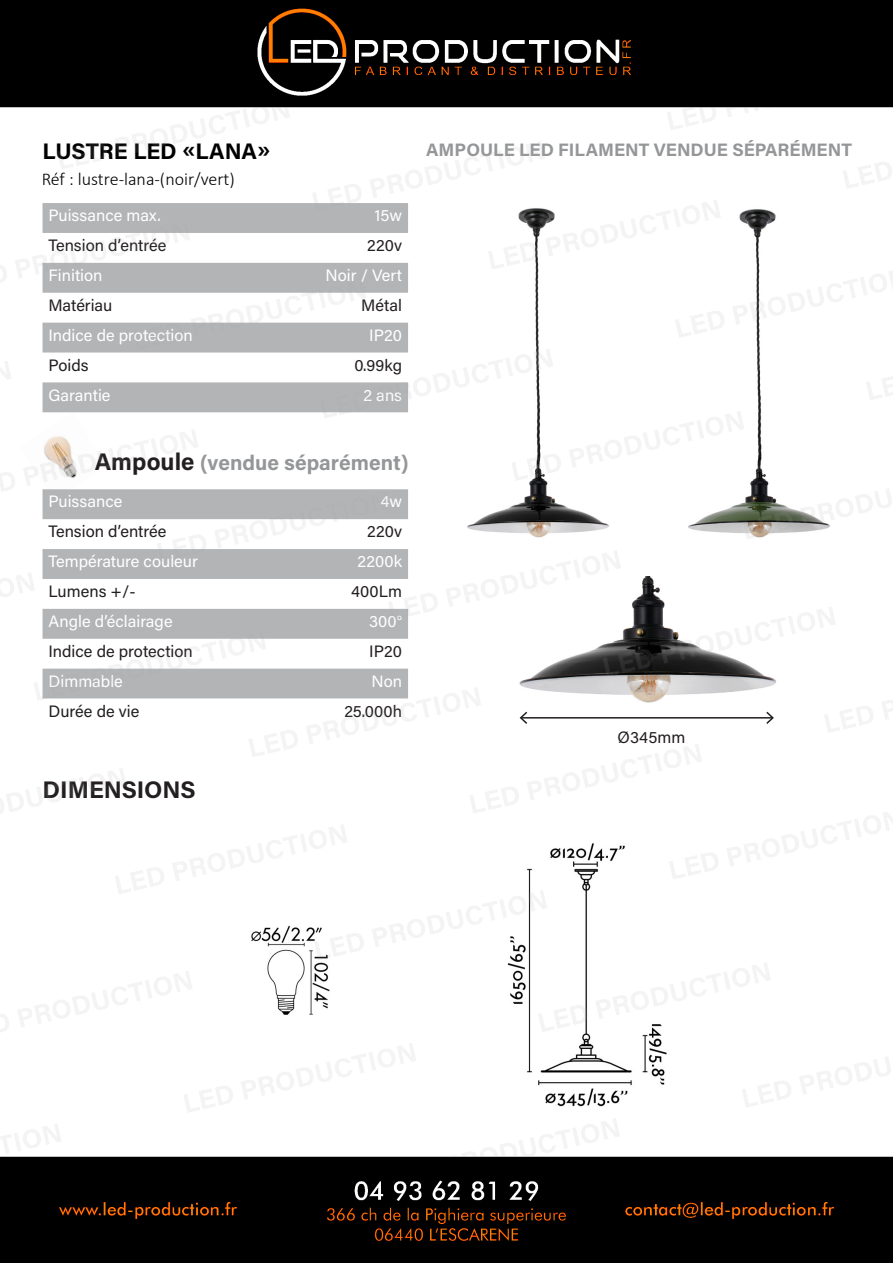
<style>
.page{position:relative;width:893px;height:1263px;background:#000}
.page>*{position:absolute;margin:0;border:0;box-sizing:border-box;transform-origin:0 0}
.t1{font:24px "Acumin Variable Concept";letter-spacing:.03em;color:#231f20}
.t2{font:22.5px "Acumin Variable Concept";letter-spacing:.04em;color:#000}
.t3{font:21px "Acumin Variable Concept";letter-spacing:.055em;color:#949698}
.t4{font:18px "Acumin Variable Concept";letter-spacing:.03em;color:#949698}
.t5{font:300 18px "Calibri";color:#000}
.t6{font:16.5px "Acumin Variable Concept";letter-spacing:.02em;color:#fff}
.t7{font:16.5px "Acumin Variable Concept";letter-spacing:.02em;color:#231f20}
.s1{font-size:24px;color:#231f20}
</style>
<div class="page">
<img style="left:0;top:107px;width:893px;height:1048px">
<p class="t2" style="left:43px;top:136px;width:228px">LUSTRE LED «LANA»</p>
<p class="t5" style="left:42px;top:168px;width:195px">Réf : lustre-lana-(noir/vert)</p>
<p class="t6" style="left:49px;top:204px;width:113px">Puissance max.</p>
<p class="t6" style="left:374px;top:204px;width:29px">15w</p>
<p class="t7" style="left:49px;top:234px;width:119px">Tension d’entrée</p>
<p class="t7" style="left:367px;top:234px;width:36px">220v</p>
<p class="t6" style="left:49px;top:264px;width:55px">Finition</p>
<p class="t6" style="left:325px;top:264px;width:78px">Noir / Vert</p>
<p class="t7" style="left:49px;top:294px;width:65px">Matériau</p>
<p class="t7" style="left:361px;top:294px;width:42px">Métal</p>
<p class="t6" style="left:49px;top:324px;width:146px">Indice de protection</p>
<p class="t6" style="left:369px;top:324px;width:34px">IP20</p>
<p class="t7" style="left:49px;top:354px;width:41px">Poids</p>
<p class="t7" style="left:354px;top:354px;width:49px">0.99kg</p>
<p class="t6" style="left:49px;top:383px;width:63px">Garantie</p>
<p class="t6" style="left:363px;top:383px;width:40px">2 ans</p>
<p class="t4" style="left:426px;top:138px;width:426px">AMPOULE LED FILAMENT VENDUE SÉPARÉMENT</p>
<p class="t3" style="left:95px;top:448px;width:314px"><span class="s1">Ampoule</span> (vendue séparément)</p>
<p class="t6" style="left:49px;top:490px;width:75px">Puissance</p>
<p class="t6" style="left:380px;top:490px;width:23px">4w</p>
<p class="t7" style="left:49px;top:520px;width:119px">Tension d’entrée</p>
<p class="t7" style="left:367px;top:520px;width:36px">220v</p>
<p class="t6" style="left:49px;top:550px;width:150px">Température couleur</p>
<p class="t6" style="left:357px;top:550px;width:46px">2200k</p>
<p class="t7" style="left:49px;top:580px;width:89px">Lumens +/-</p>
<p class="t7" style="left:351px;top:580px;width:52px">400Lm</p>
<p class="t6" style="left:49px;top:610px;width:125px">Angle d’éclairage</p>
<p class="t6" style="left:369px;top:610px;width:34px">300°</p>
<p class="t7" style="left:49px;top:640px;width:146px">Indice de protection</p>
<p class="t7" style="left:369px;top:640px;width:34px">IP20</p>
<p class="t6" style="left:49px;top:670px;width:76px">Dimmable</p>
<p class="t6" style="left:371px;top:670px;width:32px">Non</p>
<p class="t7" style="left:49px;top:699px;width:92px">Durée de vie</p>
<p class="t7" style="left:344px;top:699px;width:59px">25.000h</p>
<p class="t1" style="left:43px;top:773px;width:154px">DIMENSIONS</p>
<p class="t7" style="left:618px;top:726px;width:69px">Ø345mm</p>
</div>
